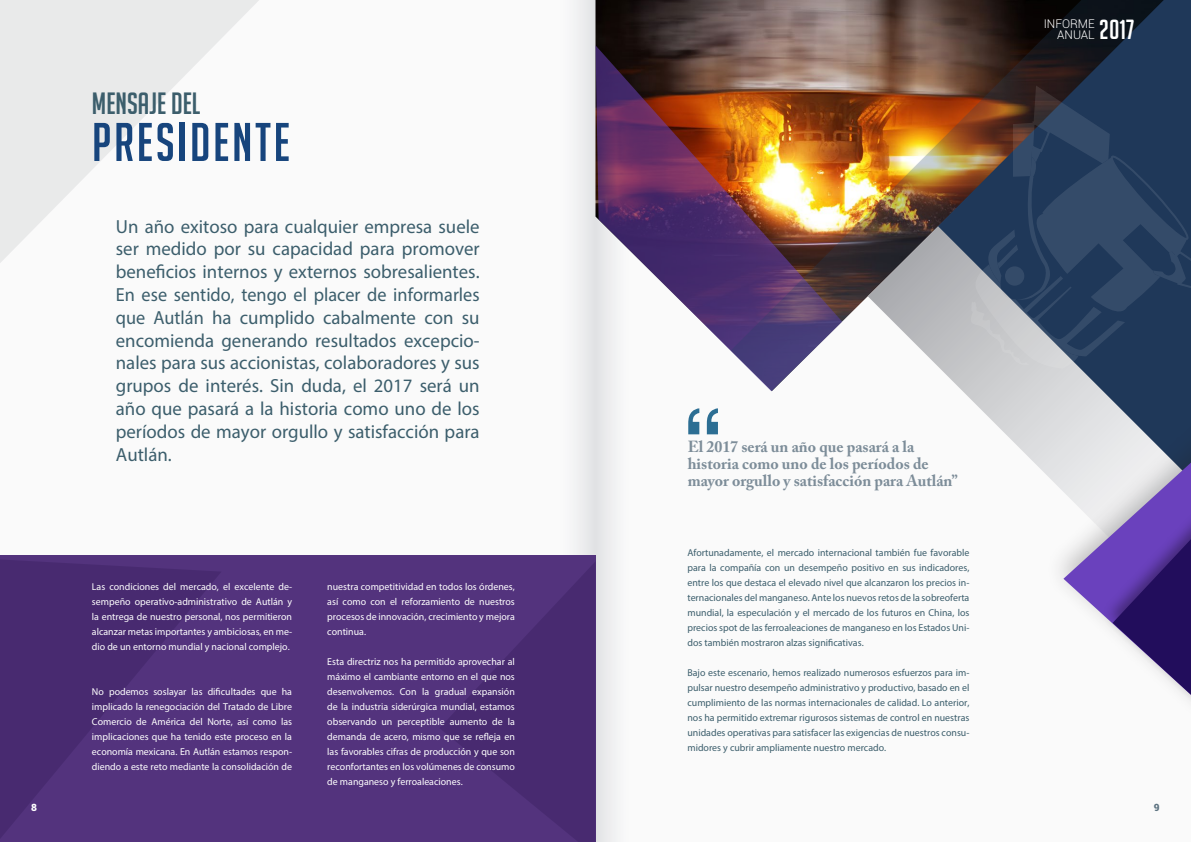
<style>
.page{position:relative;width:1191px;height:842px;background:#fff}
.page>*{position:absolute;margin:0;border:0;box-sizing:border-box;transform-origin:0 0}
.t1{font:700 condensed 100px "Helvetica";color:#2c6e93}
.t2{font:53px "Big Noodle Titling";letter-spacing:.05em;color:#17457d}
.t3{font:30px "Big Noodle Titling";color:#3c5e6c}
.t4{font:27px "Big Noodle Titling";color:#fff}
.t5{font:19px/22.8px "Myriad Pro";color:#3c5e6c;text-align:justify}
.t6{font:700 16px/17px "Adobe Caslon Pro";color:#7d8d99}
.t7{font:300 12px/11px "Roboto";color:#fff;text-align:right}
.t8{font:10px/15px "Myriad Pro";color:#fff;text-align:justify}
.t9{font:10px/15px "Myriad Pro";color:#3c5e6c;text-align:justify}
.t10{font:900 10px "Roboto";color:#5d7381}
.t11{font:900 10px "Roboto";color:#fff}
</style>
<div class="page">
<div style="left:595px;top:0;width:596px;height:842px;background:#fafafa"></div>
<div style="left:0;top:0;width:595px;height:842px;background:#fafafa"></div>
<div style="left:0;top:556px;width:595px;height:286px;background:#53337d"></div>
<svg style="left:0;top:0;width:259px;height:263px;fill:#ececed"></svg>
<img style="left:595px;top:0;width:135px;height:45px">
<svg style="left:595px;top:45px;width:135px;height:346px"></svg>
<img style="left:730px;top:0;width:204px;height:391px">
<svg style="left:934px;top:0;width:257px;height:226px;background:#392f2e"></svg>
<svg style="left:868px;top:226px;width:101px;height:171px"></svg>
<svg style="left:440px;top:563px;width:155px;height:279px;fill:#482a70"></svg>
<svg style="left:0;top:560px;width:221px;height:278px;fill:#482b70"></svg>
<svg style="left:969px;top:85px;width:222px;height:616px"></svg>
<p class="t11" style="left:31px;top:800px;width:7px">8</p>
<p class="t3" style="left:92px;top:87px;width:110px">MENSAJE DEL</p>
<p class="t2" style="left:92px;top:114px;width:199px">PRESIDENTE</p>
<p class="t5" style="left:116px;top:214px;width:365px">Un año exitoso para cualquier empresa suele ser medido por su capacidad para promover beneficios internos y externos sobresalientes.<br>En ese sentido, tengo el placer de informarles que Autlán ha cumplido cabalmente con su encomienda generando resultados excepcio&shy;nales para sus accionistas, colaboradores y sus grupos de interés. Sin duda, el 2017 será un año que pasará a la historia como uno de los períodos de mayor orgullo y satisfacción para Autlán.</p>
<p class="t8" style="left:92px;top:579px;width:202px">Las condiciones del mercado, el excelente de&shy;sempeño operativo-administrativo de Autlán y la entrega de nuestro personal, nos permitieron alcanzar metas importantes y ambiciosas, en me&shy;dio de un entorno mundial y nacional complejo.</p>
<p class="t8" style="left:92px;top:684px;width:202px">No podemos soslayar las dificultades que ha implicado la renegociación del Tratado de Libre Comercio de América del Norte, así como las implicaciones que ha tenido este proceso en la economía mexicana. En Autlán estamos respon&shy;diendo a este reto mediante la consolidación de</p>
<p class="t8" style="left:327px;top:579px;width:189px">nuestra competitividad en todos los órdenes, así como con el reforzamiento de nuestros procesos de innovación, crecimiento y mejora continua.</p>
<p class="t8" style="left:327px;top:654px;width:189px">Esta directriz nos ha permitido aprovechar al máximo el cambiante entorno en el que nos desenvolvemos. Con la gradual expansión de la industria siderúrgica mundial, estamos observando un perceptible aumento de la demanda de acero, mismo que se refleja en las favorables cifras de producción y que son reconfortantes en los volúmenes de consumo de manganeso y ferroaleaciones.</p>
<p class="t7" style="left:1043px;top:18px;width:53px">INFORME<br>ANUAL</p>
<h3 class="t4" style="left:1099px;top:15px;width:37px">2017</h3>
<p class="t1" style="left:682px;top:387px;width:42px">“</p>
<p class="t6" style="left:687px;top:438px;width:242px">El 2017 será un año que pasará a la historia como uno de los períodos de</p>
<p class="t6" style="left:687px;top:472px;width:272px">mayor orgullo y satisfacción para Autlán”</p>
<p class="t9" style="left:687px;top:545px;width:283px">Afortunadamente, el mercado internacional también fue favorable para la compañía con un desempeño positivo en sus indicadores, entre los que destaca el elevado nivel que alcanzaron los precios in&shy;ternacionales del manganeso. Ante los nuevos retos de la sobreoferta mundial, la especulación y el mercado de los futuros en China, los precios spot de las ferroaleaciones de manganeso en los Estados Uni&shy;dos también mostraron alzas significativas.</p>
<p class="t9" style="left:687px;top:665px;width:283px">Bajo este escenario, hemos realizado numerosos esfuerzos para im&shy;pulsar nuestro desempeño administrativo y productivo, basado en el cumplimiento de las normas internacionales de calidad. Lo anterior, nos ha permitido extremar rigurosos sistemas de control en nuestras unidades operativas para satisfacer las exigencias de nuestros consu&shy;midores y cubrir ampliamente nuestro mercado.</p>
<p class="t10" style="left:1153px;top:800px;width:7px">9</p>
</div>
